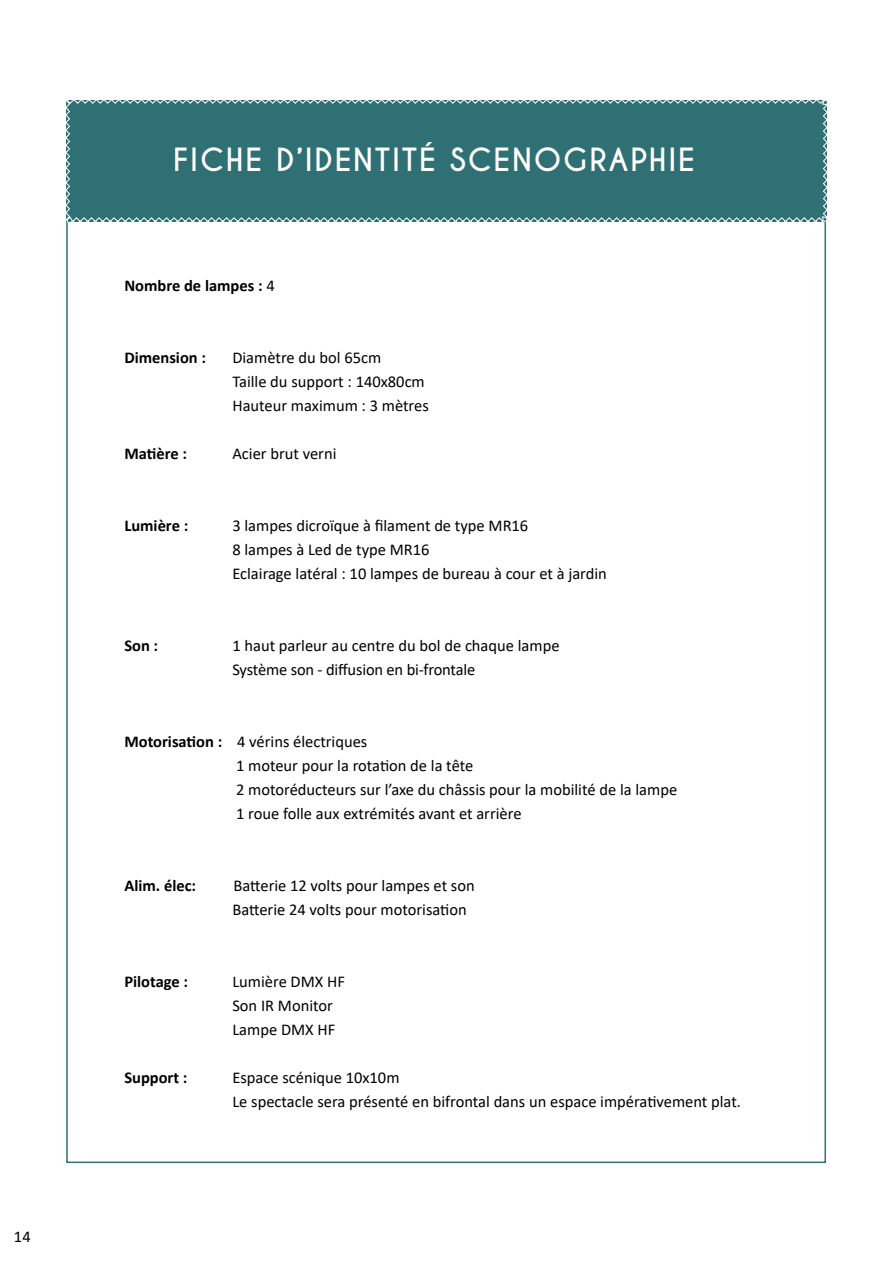
<style>
.page{position:relative;width:893px;height:1263px;background:#fff}
.page>*{position:absolute;margin:0;border:0;box-sizing:border-box;transform-origin:0 0}
.t1{font:700 30px "Caviar Dreams";letter-spacing:.06em;color:#fff}
.t2{font:16.5px/24px "Calibri";color:#000}
.t3{font:700 16.5px "Calibri";color:#000}
.s1{font-weight:400}
.s2{font-weight:700}
</style>
<div class="page">
<svg style="left:66px;top:100px;width:761px;height:125px;background:#39777b"></svg>
<p class="t2" style="left:14px;top:1224px;width:18px">14</p>
<h1 class="t1" style="left:173px;top:141px;width:523px">FICHE D’IDENTITÉ SCENOGRAPHIE</h1>
<p class="t3" style="left:124px;top:274px;width:152px">Nombre de lampes : <span class="s1">4</span></p>
<p class="t3" style="left:124px;top:346px;width:83px">Dimension :</p>
<p class="t2" style="left:232px;top:345px;width:198px">Diamètre du bol 65cm<br>Taille du support : 140x80cm<br>Hauteur maximum : 3 mètres</p>
<p class="t3" style="left:124px;top:442px;width:64px">Matière :</p>
<p class="t2" style="left:232px;top:441px;width:106px">Acier brut verni</p>
<p class="t3" style="left:124px;top:514px;width:65px">Lumière :</p>
<p class="t2" style="left:232px;top:513px;width:376px">3 lampes dicroïque à filament de type MR16<br>8 lampes à Led de type MR16<br>Eclairage latéral : 10 lampes de bureau à cour et à jardin</p>
<p class="t3" style="left:124px;top:634px;width:35px">Son :</p>
<p class="t2" style="left:232px;top:633px;width:329px">1 haut parleur au centre du bol de chaque lampe<br>Système son - diffusion en bi-frontale</p>
<p class="t2" style="left:236px;top:729px;width:443px;text-indent:-112px"><span class="s2">Motorisation :</span> 4 vérins électriques<br>1 moteur pour la rotation de la tête<br>2 motoréducteurs sur l’axe du châssis pour la mobilité de la lampe 1 roue folle aux extrémités avant et arrière</p>
<p class="t3" style="left:124px;top:874px;width:73px">Alim. élec:</p>
<p class="t2" style="left:232px;top:873px;width:244px">Batterie 12 volts pour lampes et son<br>Batterie 24 volts pour motorisation</p>
<p class="t3" style="left:124px;top:970px;width:65px">Pilotage :</p>
<p class="t2" style="left:232px;top:969px;width:114px">Lumière DMX HF<br>Son IR Monitor<br>Lampe DMX HF</p>
<p class="t3" style="left:124px;top:1066px;width:65px">Support :</p>
<p class="t2" style="left:232px;top:1065px;width:510px">Espace scénique 10x10m<br>Le spectacle sera présenté en bifrontal dans un espace impérativement plat.</p>
</div>
